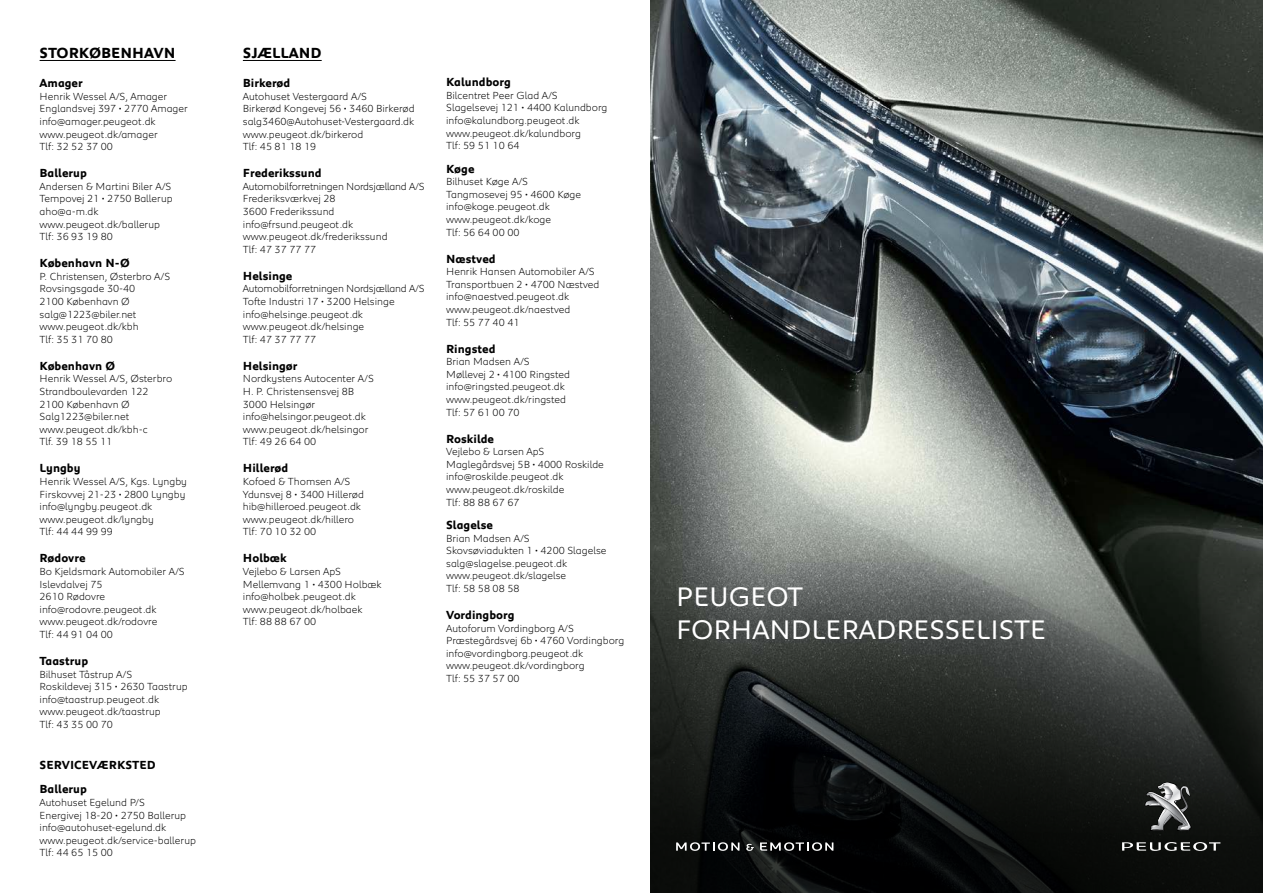
<style>
.page{position:relative;width:1263px;height:893px;background:#fff}
.page>*{position:absolute;margin:0;border:0;box-sizing:border-box;transform-origin:0 0}
.t1{font:27.45px/33px "Peugeot";color:#fff}
.t2{font:700 15px "Peugeot";color:#000}
.t3{font:700 12px/24px "Peugeot";color:#000}
.t4{font:300 10.5px/12.6px "Peugeot";color:#000}
</style>
<div class="page">
<img style="left:650px;top:0;width:613px;height:468px">
<hr style="left:40px;top:60px;width:136px;height:1px;background:#000">
<hr style="left:243px;top:60px;width:79px;height:1px;background:#000">
<svg style="left:650px;top:468px;width:613px;height:425px;background:#393c39"></svg>
<svg style="left:1144px;top:782px;width:48px;height:49px;background:#5b5d5c"></svg>
<svg style="left:1122px;top:842px;width:98px;height:9px"></svg>
<svg style="left:746px;top:844px;width:8px;height:7px"></svg>
<svg style="left:676px;top:842px;width:63px;height:9px"></svg>
<svg style="left:760px;top:842px;width:73px;height:9px"></svg>
<h2 class="t2" style="left:40px;top:43px;width:137px">STORKØBENHAVN</h2>
<p class="t3" style="left:40px;top:71px;width:45px">Amager</p>
<p class="t4" style="left:40px;top:89px;width:150px">Henrik Wessel A/S, Amager<br>Englandsvej 397 • 2770 Amager info@amager.peugeot.dk www.peugeot.dk/amager<br>Tlf: 32 52 37 00</p>
<p class="t3" style="left:40px;top:161px;width:49px">Ballerup</p>
<p class="t4" style="left:40px;top:179px;width:135px">Andersen &amp; Martini Biler A/S<br>Tempovej 21 • 2750 Ballerup aho@a-m.dk www.peugeot.dk/ballerup<br>Tlf: 36 93 19 80</p>
<p class="t3" style="left:40px;top:251px;width:92px">København N-Ø</p>
<p class="t4" style="left:40px;top:269px;width:132px">P. Christensen, Østerbro A/S<br>Rovsingsgade 30-40<br>2100 København Ø salg@1223@biler.net www.peugeot.dk/kbh<br>Tlf: 35 31 70 80</p>
<p class="t3" style="left:40px;top:353px;width:77px">København Ø</p>
<p class="t4" style="left:40px;top:372px;width:134px">Henrik Wessel A/S, Østerbro<br>Strandboulevarden 122<br>2100 København Ø<br>Salg1223@biler.net www.peugeot.dk/kbh-c<br>Tlf. 39 18 55 11</p>
<p class="t3" style="left:40px;top:456px;width:43px">Lyngby</p>
<p class="t4" style="left:40px;top:474px;width:149px">Henrik Wessel A/S, Kgs. Lyngby<br>Firskovvej 21-23 • 2800 Lyngby info@lyngby.peugeot.dk www.peugeot.dk/lyngby<br>Tlf: 44 44 99 99</p>
<p class="t3" style="left:40px;top:546px;width:47px">Rødovre</p>
<p class="t4" style="left:40px;top:564px;width:147px">Bo Kjeldsmark Automobiler A/S<br>Islevdalvej 75<br>2610 Rødovre info@rodovre.peugeot.dk www.peugeot.dk/rodovre<br>Tlf: 44 91 04 00</p>
<p class="t3" style="left:40px;top:648px;width:50px">Taastrup</p>
<p class="t4" style="left:40px;top:667px;width:150px">Bilhuset Tåstrup A/S<br>Roskildevej 315 • 2630 Taastrup info@taastrup.peugeot.dk www.peugeot.dk/taastrup<br>Tlf: 43 35 00 70</p>
<p class="t3" style="left:40px;top:753px;width:117px">SERVICEVÆRKSTED<br>Ballerup</p>
<p class="t4" style="left:40px;top:795px;width:158px">Autohuset Egelund P/S<br>Energivej 18-20 • 2750 Ballerup info@autohuset-egelund.dk www.peugeot.dk/service-ballerup<br>Tlf: 44 65 15 00</p>
<h2 class="t2" style="left:243px;top:43px;width:80px">SJÆLLAND</h2>
<p class="t3" style="left:243px;top:71px;width:49px">Birkerød</p>
<p class="t4" style="left:243px;top:89px;width:173px">Autohuset Vestergaard A/S<br>Birkerød Kongevej 56 • 3460 Birkerød salg3460@Autohuset-Vestergaard.dk www.peugeot.dk/birkerod<br>Tlf: 45 81 18 19</p>
<p class="t3" style="left:243px;top:161px;width:80px">Frederikssund</p>
<p class="t4" style="left:243px;top:179px;width:183px">Automobilforretningen Nordsjælland A/S<br>Frederiksværkvej 28<br>3600 Frederikssund info@frsund.peugeot.dk www.peugeot.dk/frederikssund<br>Tlf: 47 37 77 77</p>
<p class="t3" style="left:243px;top:263px;width:51px">Helsinge</p>
<p class="t4" style="left:243px;top:282px;width:183px">Automobilforretningen Nordsjælland A/S<br>Tofte Industri 17 • 3200 Helsinge info@helsinge.peugeot.dk www.peugeot.dk/helsinge<br>Tlf: 47 37 77 77</p>
<p class="t3" style="left:243px;top:353px;width:56px">Helsingør</p>
<p class="t4" style="left:243px;top:372px;width:132px">Nordkystens Autocenter A/S<br>H. P. Christensensvej 8B<br>3000 Helsingør info@helsingor.peugeot.dk www.peugeot.dk/helsingor<br>Tlf: 49 26 64 00</p>
<p class="t3" style="left:243px;top:456px;width:47px">Hillerød</p>
<p class="t4" style="left:243px;top:474px;width:123px">Kofoed &amp; Thomsen A/S<br>Ydunsvej 8 • 3400 Hillerød hib@hilleroed.peugeot.dk www.peugeot.dk/hillero<br>Tlf: 70 10 32 00</p>
<p class="t3" style="left:243px;top:546px;width:45px">Holbæk</p>
<p class="t4" style="left:243px;top:564px;width:140px">Vejlebo &amp; Larsen ApS<br>Mellemvang 1 • 4300 Holbæk info@holbek.peugeot.dk www.peugeot.dk/holbaek<br>Tlf: 88 88 67 00</p>
<p class="t3" style="left:446px;top:70px;width:66px">Kalundborg</p>
<p class="t4" style="left:446px;top:88px;width:163px">Bilcentret Peer Glad A/S<br>Slagelsevej 121 • 4400 Kalundborg info@kalundborg.peugeot.dk www.peugeot.dk/kalundborg<br>Tlf: 59 51 10 64</p>
<p class="t3" style="left:446px;top:156px;width:30px">Køge</p>
<p class="t4" style="left:446px;top:175px;width:136px">Bilhuset Køge A/S<br>Tangmosevej 95 • 4600 Køge info@koge.peugeot.dk www.peugeot.dk/koge<br>Tlf: 56 64 00 00</p>
<p class="t3" style="left:446px;top:246px;width:51px">Næstved</p>
<p class="t4" style="left:446px;top:265px;width:155px">Henrik Hansen Automobiler A/S<br>Transportbuen 2 • 4700 Næstved info@naestved.peugeot.dk www.peugeot.dk/naestved<br>Tlf: 55 77 40 41</p>
<p class="t3" style="left:446px;top:336px;width:51px">Ringsted</p>
<p class="t4" style="left:446px;top:355px;width:125px">Brian Madsen A/S<br>Møllevej 2 • 4100 Ringsted info@ringsted.peugeot.dk www.peugeot.dk/ringsted<br>Tlf: 57 61 00 70</p>
<p class="t3" style="left:446px;top:426px;width:50px">Roskilde</p>
<p class="t4" style="left:446px;top:445px;width:159px">Vejlebo &amp; Larsen ApS<br>Maglegårdsvej 5B • 4000 Roskilde info@roskilde.peugeot.dk www.peugeot.dk/roskilde<br>Tlf: 88 88 67 67</p>
<p class="t3" style="left:446px;top:512px;width:48px">Slagelse</p>
<p class="t4" style="left:446px;top:531px;width:162px">Brian Madsen A/S<br>Skovsøviadukten 1 • 4200 Slagelse salg@slagelse.peugeot.dk www.peugeot.dk/slagelse<br>Tlf: 58 58 08 58</p>
<p class="t3" style="left:446px;top:602px;width:70px">Vordingborg</p>
<p class="t4" style="left:446px;top:621px;width:180px">Autoforum Vordingborg A/S<br>Præstegårdsvej 6b • 4760 Vordingborg info@vordingborg.peugeot.dk www.peugeot.dk/vordingborg<br>Tlf: 55 37 57 00</p>
<h1 class="t1" style="left:676px;top:578px;width:371px">PEUGEOT<br>FORHANDLERADRESSELISTE</h1>
</div>
